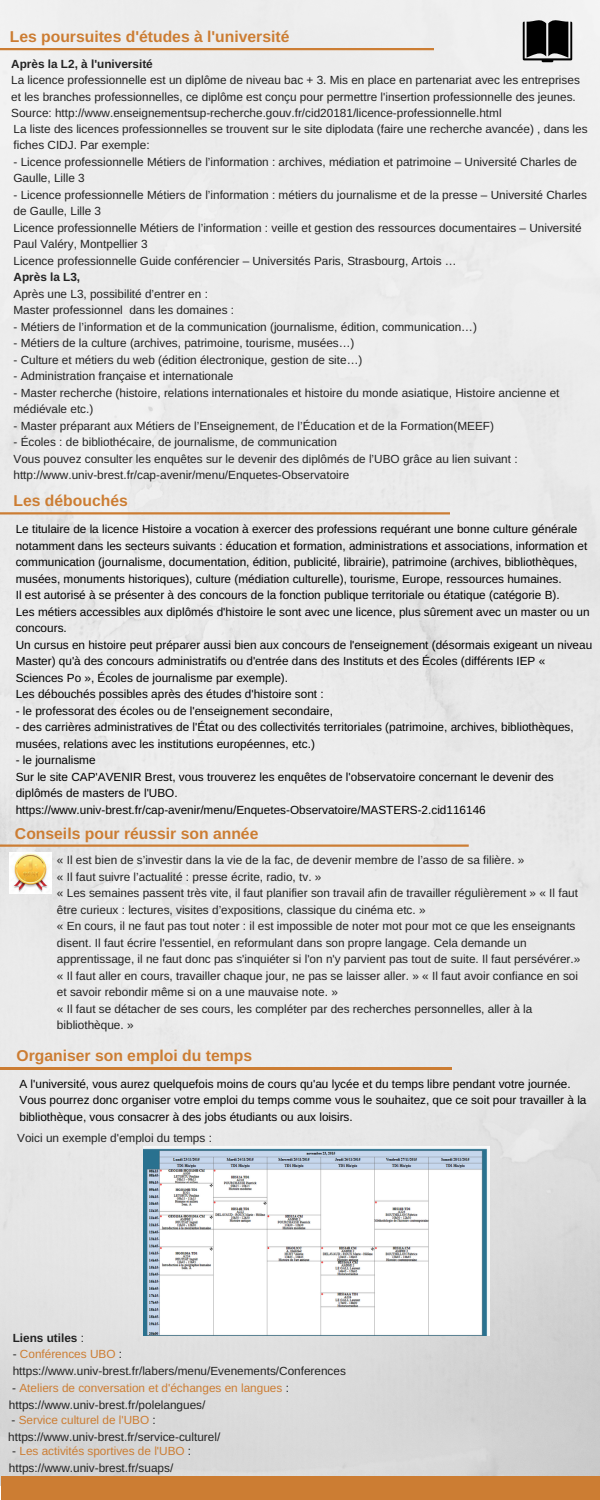
<style>
.page{position:relative;width:600px;height:1500px;background:#fff}
.page>*{position:absolute;margin:0;border:0;box-sizing:border-box;transform-origin:0 0}
.t1{font:700 15.7px "Arimo";color:#cc7d33}
.t2{font:11.8px/16.5px "Arimo";color:#222}
.t3{font:11.8px/16.5px "Arimo";color:#000}
.t4{font:11.8px/16.5px "Arimo";color:#cc7d33}
.t5{font:700 11.8px "Arimo";color:#222}
.s1{font-family:"Liberation Sans"}
.s2{font-weight:700}
.s3{font-weight:400}
.s4{color:#cc7d33}
.s5{color:#222}
</style>
<div class="page">
<img style="left:0;top:0;width:600px;height:1486px">
<svg style="left:523px;top:20px;width:49px;height:42px;background:#373737"></svg>
<div style="left:2px;top:1476px;width:598px;height:23px;background:#cc7d33"></div>
<svg style="left:0;top:48px;width:434px;height:2px"></svg>
<svg style="left:0;top:512px;width:450px;height:2px"></svg>
<svg style="left:0;top:844px;width:469px;height:3px"></svg>
<hr style="left:0;top:1067px;width:451px;height:2px;background:#cc7d33">
<hr style="left:24px;top:1498px;width:576px;height:2px;background:#cc7d33">
<img style="left:10px;top:852px;width:42px;height:42px">
<img style="left:144px;top:1146px;width:346px;height:190px">
<h1 class="t1" style="left:10px;top:28px;width:281px">Les poursuites d'études à l'université</h1>
<p class="t5" style="left:11px;top:57px;width:143px">Après la L2, à l'université</p>
<p class="t2" style="left:11px;top:72px;width:570px">La licence professionnelle est un diplôme de niveau bac + 3. Mis en place en partenariat avec les entreprises et les branches professionnelles, ce diplôme est conçu pour permettre l'insertion professionnelle des jeunes.<br>Source: http://www.enseignementsup-recherche.gouv.fr/cid20181/licence-professionnelle.html</p>
<p class="t2" style="left:13px;top:120px;width:576px">La liste des licences professionnelles se trouvent sur le site diplodata (faire une recherche avancée) , dans les fiches CIDJ. Par exemple:</p>
<p class="t2" style="left:13px;top:153px;width:565px">- Licence professionnelle Métiers de l’information : archives, médiation et patrimoine – Université Charles de<br>Gaulle, Lille 3</p>
<p class="t2" style="left:13px;top:186px;width:575px">- Licence professionnelle Métiers de l’information : métiers du journalisme et de la presse – Université Charles de Gaulle, Lille 3<br>Licence professionnelle Métiers de l’information : veille et gestion des ressources documentaires – Université Paul Valéry, Montpellier 3<br>Licence professionnelle Guide conférencier – Universités Paris, Strasbourg, Artois <span class="s1">…<br></span><span class="s2">Après la L3,</span></p>
<p class="t2" style="left:13px;top:285px;width:222px">Après une L3, possibilité d’entrer en :<br>Master professionnel dans les domaines :</p>
<p class="t2" style="left:13px;top:318px;width:465px">- Métiers de l’information et de la communication (journalisme, édition, communication<span class="s1">…</span>)</p>
<p class="t2" style="left:13px;top:335px;width:343px">- Métiers de la culture (archives, patrimoine, tourisme, musées<span class="s1">…</span>)</p>
<p class="t2" style="left:13px;top:351px;width:350px">- Culture et métiers du web (édition électronique, gestion de site<span class="s1">…</span>)</p>
<p class="t2" style="left:13px;top:368px;width:221px">- Administration française et internationale</p>
<p class="t2" style="left:13px;top:384px;width:548px">- Master recherche (histoire, relations internationales et histoire du monde asiatique, Histoire ancienne et médiévale etc.)</p>
<p class="t2" style="left:13px;top:417px;width:482px">- Master préparant aux Métiers de l’Enseignement, de l’Éducation et de la Formation(MEEF)</p>
<p class="t2" style="left:13px;top:434px;width:506px">- Écoles : de bibliothécaire, de journalisme, de communication<br>Vous pouvez consulter les enquêtes sur le devenir des diplômés de l’UBO grâce au lien suivant : http://www.univ-brest.fr/cap-avenir/menu/Enquetes-Observatoire</p>
<h1 class="t1" style="left:13px;top:492px;width:116px">Les débouchés</h1>
<p class="t3" style="left:16px;top:521px;width:578px">Le titulaire de la licence Histoire a vocation à exercer des professions requérant une bonne culture générale notamment dans les secteurs suivants : éducation et formation, administrations et associations, information et communication (journalisme, documentation, édition, publicité, librairie), patrimoine (archives, bibliothèques, musées, monuments historiques), culture (médiation culturelle), tourisme, Europe, ressources humaines.<br>Il est autorisé à se présenter à des concours de la fonction publique territoriale ou étatique (catégorie B).<br>Les métiers accessibles aux diplômés d'histoire le sont avec une licence, plus sûrement avec un master ou un concours.<br>Un cursus en histoire peut préparer aussi bien aux concours de l'enseignement (désormais exigeant un niveau Master) qu'à des concours administratifs ou d'entrée dans des Instituts et des Écoles (différents IEP « Sciences Po », Écoles de journalisme par exemple).<br>Les débouchés possibles après des études d'histoire sont :</p>
<p class="t3" style="left:16px;top:702px;width:319px">- le professorat des écoles ou de l'enseignement secondaire,</p>
<p class="t3" style="left:16px;top:719px;width:560px">- des carrières administratives de l'État ou des collectivités territoriales (patrimoine, archives, bibliothèques, musées, relations avec les institutions européennes, etc.)</p>
<p class="t3" style="left:16px;top:752px;width:540px">- le journalisme<br>Sur le site CAP'AVENIR Brest, vous trouverez les enquêtes de l'observatoire concernant le devenir des diplômés de masters de l'UBO. https://www.univ-brest.fr/cap-avenir/menu/Enquetes-Observatoire/MASTERS-2.cid116146</p>
<h1 class="t1" style="left:15px;top:825px;width:245px">Conseils pour réussir son année</h1>
<p class="t2" style="left:57px;top:852px;width:525px">« Il est bien de s’investir dans la vie de la fac, de devenir membre de l’asso de sa filière. »<br>« Il faut suivre l’actualité : presse écrite, radio, tv. »<br>« Les semaines passent très vite, il faut planifier son travail afin de travailler régulièrement » « Il faut être curieux : lectures, visites d’expositions, classique du cinéma etc. »<br>« En cours, il ne faut pas tout noter : il est impossible de noter mot pour mot ce que les enseignants disent. Il faut écrire l'essentiel, en reformulant dans son propre langage. Cela demande un apprentissage, il ne faut donc pas s'inquiéter si l'on n'y parvient pas tout de suite. Il faut persévérer.» « Il faut aller en cours, travailler chaque jour, ne pas se laisser aller. » « Il faut avoir confiance en soi et savoir rebondir même si on a une mauvaise note. »<br>« Il faut se détacher de ses cours, les compléter par des recherches personnelles, aller à la bibliothèque. »</p>
<h1 class="t1" style="left:16px;top:1047px;width:237px">Organiser son emploi du temps</h1>
<p class="t3" style="left:19px;top:1075px;width:569px">A l'université, vous aurez quelquefois moins de cours qu'au lycée et du temps libre pendant votre journée.<br>Vous pourrez donc organiser votre emploi du temps comme vous le souhaitez, que ce soit pour travailler à la bibliothèque, vous consacrer à des jobs étudiants ou aux loisirs.</p>
<p class="t2" style="left:17px;top:1129px;width:196px">Voici un exemple d'emploi du temps :</p>
<p class="t5" style="left:13px;top:1331px;width:73px">Liens utiles <span class="s3">:</span></p>
<p class="t2" style="left:13px;top:1346px;width:335px">- <span class="s4">Conférences UBO</span> : https://www.univ-brest.fr/labers/menu/Evenements/Conferences</p>
<p class="t4" style="left:9px;top:1380px;width:282px"><span class="s5">-</span> Ateliers de conversation et d'échanges en langues <span class="s5">: https://www.univ-brest.fr/polelangues/</span></p>
<p class="t2" style="left:8px;top:1412px;width:214px">- <span class="s4">Service culturel de l'UBO</span> : https://www.univ-brest.fr/service-culturel/</p>
<p class="t2" style="left:9px;top:1443px;width:184px">- <span class="s4">Les activités sportives de l'UBO</span> : https://www.univ-brest.fr/suaps/</p>
</div>
